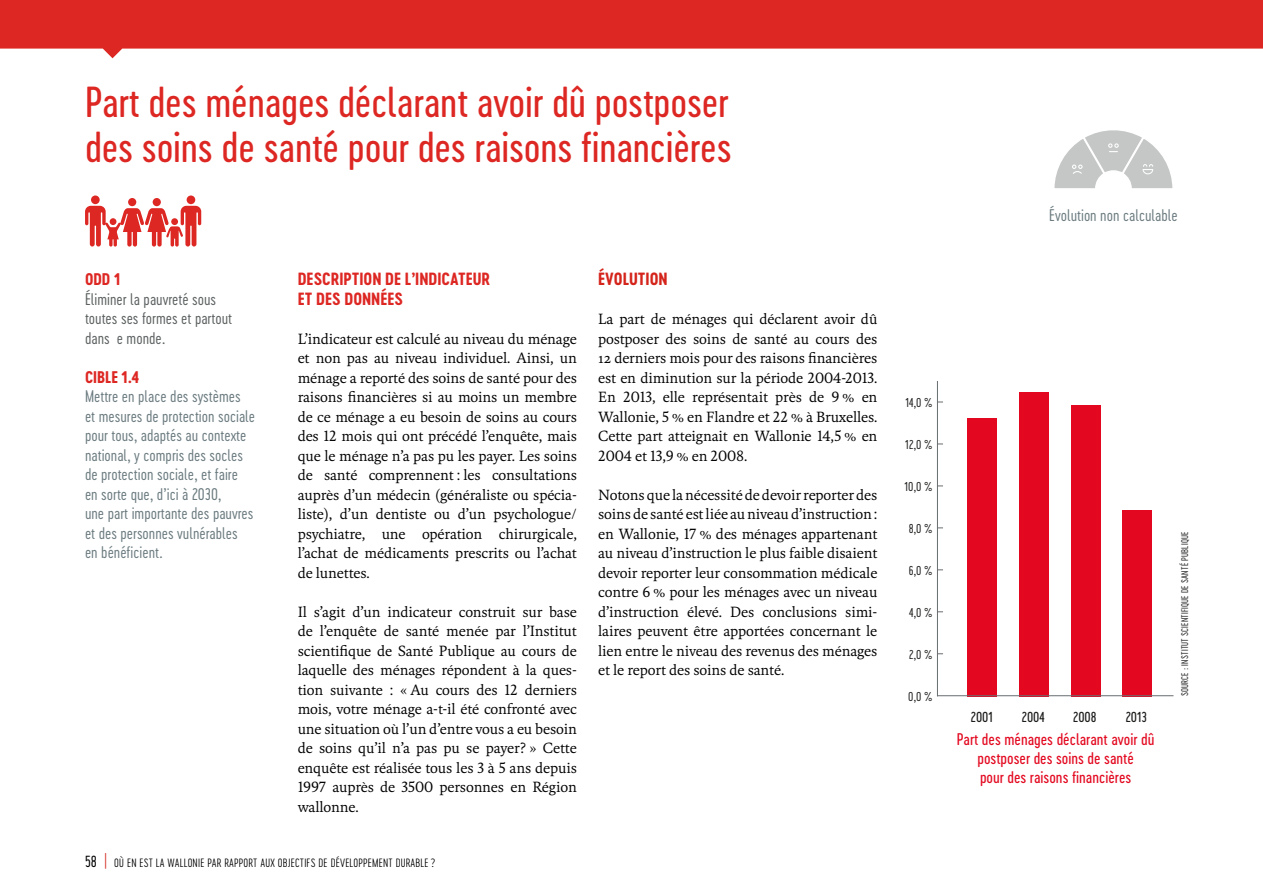
<style>
.page{position:relative;width:1263px;height:893px;background:#fff}
.page>*{position:absolute;margin:0;border:0;box-sizing:border-box;transform-origin:0 0}
.t1{font:40.5px/45px "Cervo Neue Regular Neue";letter-spacing:-.005em;color:#dd2723}
.t2{font:16.5px/19.5px "Cervo Neue Bold Neue";color:#dd2723}
.t3{font:16.5px "Cervo Neue Bold Neue";color:#d4241b}
.t4{font:15.75px/19.5px "Cervo Neue Light Neue";color:#6b7b80}
.t5{font:15.75px/18.9px "Cervo Neue Regular Neue";color:#e30920;text-align:center}
.t6{font:15.75px/19.5px "Cervo Neue Light Neue";color:#5d6162}
.t7{font:15.75px "Cervo Neue Bold Neue";color:#dd2723}
.t8{font:15px/19.5px "Kievit Serif";letter-spacing:-.01em;color:#000;text-align:justify}
.t9{font:13.5px "Cervo Neue Regular Neue";letter-spacing:-.005em;color:#1d1d1c}
.t10{font:12px "Cervo Neue Light Neue";color:#1d1d1c}
.t11{font:11.25px "Cervo Neue Extra Light Neue";letter-spacing:.02em;color:#000}
.t12{font:9px "Cervo Neue Light Neue";letter-spacing:.02em;color:#1d1d1c}
.s1{font-family:"Cervo Neue Light Neue";font-size:15px}
.s2{font-family:"Cervo Neue Light Neue";font-size:15px;color:#d4241b}
</style>
<div class="page">
<svg style="left:0;top:0;width:1262px;height:58px;fill:#dd2723"></svg>
<svg style="left:85px;top:195px;width:116px;height:52px"></svg>
<svg style="left:1054px;top:130px;width:119px;height:58px"></svg>
<div style="left:1019px;top:392px;width:30px;height:304px;background:#e30720"></div>
<div style="left:967px;top:418px;width:30px;height:278px;background:#e30720"></div>
<div style="left:1071px;top:405px;width:29px;height:291px;background:#e30720"></div>
<div style="left:1122px;top:510px;width:30px;height:186px;background:#e30720"></div>
<hr style="left:937px;top:695px;width:236px;height:1px;background:#686d70">
<hr style="left:937px;top:381px;width:1px;height:315px;background:#686d70">
<hr style="left:1262px;top:0;width:1px;height:893px;background:#d4a010">
<h1 class="t1" style="left:85px;top:80px;width:648px">Part des ménages déclarant avoir dû postposer des soins de santé pour des raisons financières</h1>
<p class="t7" style="left:85px;top:268px;width:37px">ODD 1</p>
<p class="t6" style="left:85px;top:289px;width:149px">Éliminer la pauvreté sous toutes ses formes et partout dans e monde.</p>
<p class="t7" style="left:85px;top:366px;width:56px">CIBLE 1.4</p>
<p class="t4" style="left:85px;top:386px;width:172px">Mettre en place des systèmes<br>et mesures de protection sociale pour tous, adaptés au contexte national, y compris des socles de protection sociale, et faire<br>en sorte que, d’ici à 2030,<br>une part importante des pauvres et des personnes vulnérables<br>en bénéficient.</p>
<p class="t2" style="left:298px;top:269px;width:194px">DESCRIPTION DE L’INDICATEUR<br>ET DES DONNÉES</p>
<p class="t8" style="left:298px;top:328px;width:281px">L’indicateur est calculé au niveau du ménage et non pas au niveau individuel. Ainsi, un ménage a reporté des soins de santé pour des raisons financières si au moins un membre de ce ménage a eu besoin de soins au cours des 12 mois qui ont précédé l’enquête, mais que le ménage n’a pas pu les payer. Les soins de santé comprennent : les consultations auprès d’un médecin (généraliste ou spécia&shy;liste), d’un dentiste ou d’un psychologue/ psychiatre, une opération chirurgicale, l’achat de médicaments prescrits ou l’achat de lunettes.</p>
<p class="t8" style="left:298px;top:601px;width:281px">Il s’agit d’un indicateur construit sur base de l’enquête de santé menée par l’Institut scientifique de Santé Publique au cours de laquelle des ménages répondent à la ques&shy;tion suivante : « Au cours des 12 derniers mois, votre ménage a-t-il été confronté avec une situation où l’un d’entre vous a eu besoin de soins qu’il n’a pas pu se payer ? » Cette enquête est réalisée tous les 3 à 5 ans depuis 1997 auprès de 3500 personnes en Région wallonne.</p>
<p class="t11" style="left:85px;top:855px;width:352px"><span class="s1">58</span> <span class="s2">|</span> OÙ EN EST LA WALLONIE PAR RAPPORT AUX OBJECTIFS DE DÉVELOPPEMENT DURABLE ?</p>
<p class="t3" style="left:598px;top:268px;width:71px">ÉVOLUTION</p>
<p class="t8" style="left:598px;top:309px;width:281px">La part de ménages qui déclarent avoir dû postposer des soins de santé au cours des 12 derniers mois pour des raisons financières est en diminution sur la période 2004-2013.<br>En 2013, elle représentait près de 9 % en Wallonie, 5 % en Flandre et 22 % à Bruxelles.<br>Cette part atteignait en Wallonie 14,5 % en 2004 et 13,9 % en 2008.</p>
<p class="t8" style="left:598px;top:484px;width:281px">Notons que la nécessité de devoir reporter des soins de santé est liée au niveau d’instruction : en Wallonie, 17 % des ménages appartenant au niveau d’instruction le plus faible disaient devoir reporter leur consommation médicale contre 6 % pour les ménages avec un niveau d’instruction élevé. Des conclusions simi&shy;laires peuvent être apportées concernant le lien entre le niveau des revenus des ménages et le report des soins de santé.</p>
<p class="t4" style="left:1049px;top:205px;width:130px">Évolution non calculable</p>
<p class="t10" style="left:905px;top:394px;width:29px">14,0 %</p>
<p class="t10" style="left:905px;top:436px;width:29px">12,0 %</p>
<p class="t10" style="left:904px;top:479px;width:29px">10,0 %</p>
<p class="t10" style="left:909px;top:521px;width:25px">8,0 %</p>
<p class="t10" style="left:909px;top:563px;width:25px">6,0 %</p>
<p class="t10" style="left:909px;top:605px;width:25px">4,0 %</p>
<p class="t10" style="left:909px;top:647px;width:25px">2,0 %</p>
<p class="t10" style="left:908px;top:689px;width:26px">0,0 %</p>
<p class="t9" style="left:971px;top:708px;width:23px">2001</p>
<p class="t9" style="left:1022px;top:708px;width:24px">2004</p>
<p class="t9" style="left:1073px;top:708px;width:25px">2008</p>
<p class="t9" style="left:1126px;top:708px;width:23px">2013</p>
<p class="t5" style="left:957px;top:729px;width:199px">Part des ménages déclarant avoir dû postposer des soins de santé<br>pour des raisons financières</p>
<p class="t12" style="left:1179px;top:696px;width:166px;rotate:-90deg">SOURCE : INSTITUT SCIENTIFIQUE DE SANTÉ PUBLIQUE</p>
</div>
